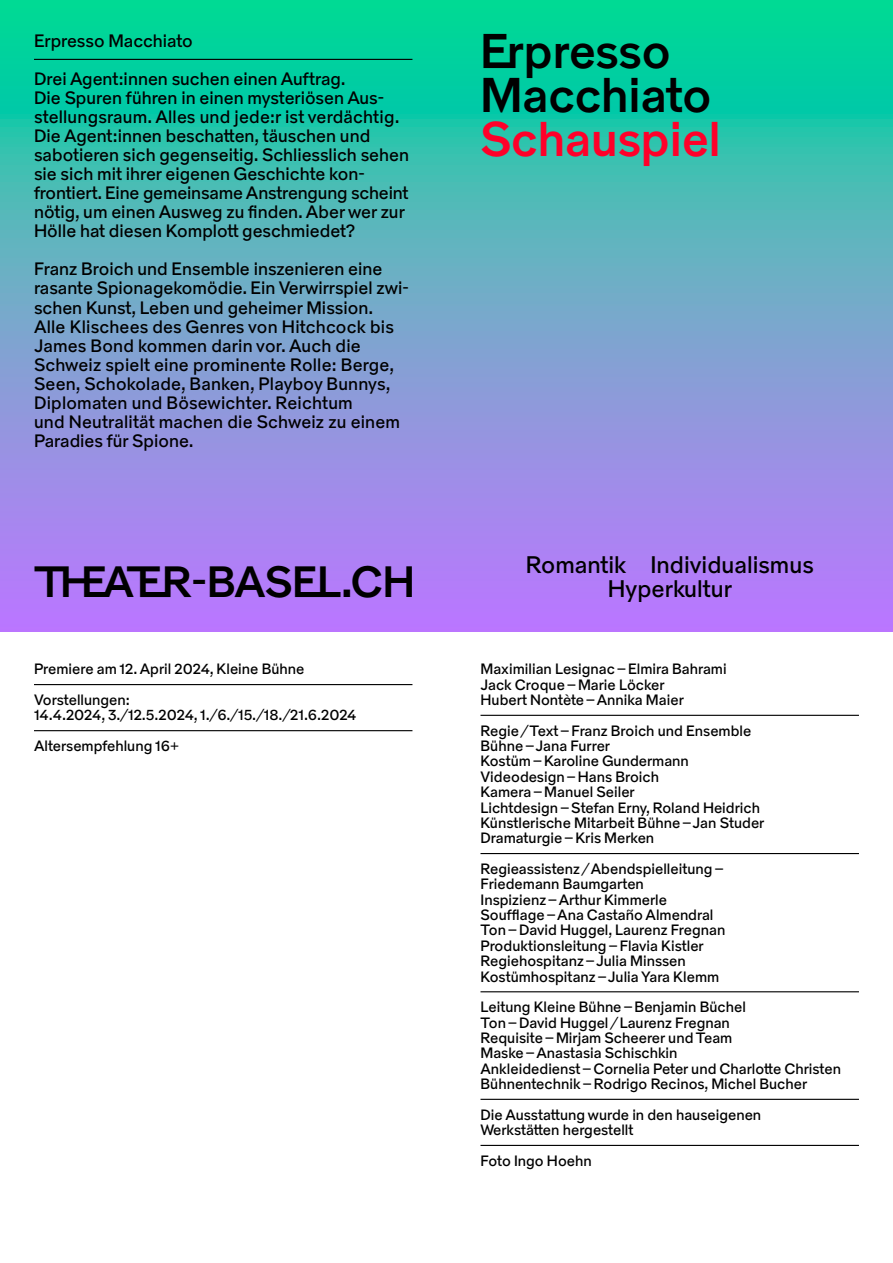
<style>
.page{position:relative;width:893px;height:1263px;background:#fff}
.page>*{position:absolute;margin:0;border:0;box-sizing:border-box;transform-origin:0 0}
.t1{font:48.75px/44.1px "Theater Basel Grotesk 120 Ligaturen";color:#000}
.t2{font:48.75px "Theater Basel Grotesk 120 Ligaturen";color:#ff0029}
.t3{font:43.8px "Theater Basel Grotesk 120 Ligaturen";color:#000}
.t4{font:24px/24px "Theater Basel Grotesk 105";color:#000;text-align:center}
.t5{font:18px/19px "Theater Basel Grotesk 105";color:#000}
.t6{font:15px/15.3px "Theater Basel Grotesk 105";color:#000}
</style>
<div class="page">
<svg style="left:0;top:0;width:893px;height:631px;background:#67a8cb"></svg>
<hr style="left:34px;top:59px;width:378px;height:1px;background:#000">
<hr style="left:34px;top:684px;width:378px;height:1px;background:#000">
<hr style="left:34px;top:730px;width:378px;height:1px;background:#000">
<hr style="left:480px;top:715px;width:379px;height:1px;background:#000">
<hr style="left:480px;top:853px;width:379px;height:1px;background:#000">
<hr style="left:480px;top:991px;width:379px;height:1px;background:#000">
<hr style="left:480px;top:1099px;width:379px;height:1px;background:#000">
<hr style="left:480px;top:1145px;width:379px;height:1px;background:#000">
<p class="t5" style="left:34px;top:22px;width:313px;line-height:38.1px">Erpresso Macchiato<br>Drei Agent:innen suchen einen Auftrag.</p>
<p class="t5" style="left:34px;top:89px;width:377px">Die Spuren führen in einen mysteriösen Aus&shy;stellungsraum. Alles und jede:r ist verdächtig.<br>Die Agent:innen beschatten, täuschen und sabotieren sich gegenseitig. Schliesslich sehen sie sich mit ihrer eigenen Geschichte kon&shy;frontiert. Eine gemeinsame Anstrengung scheint nötig, um einen Ausweg zu finden. Aber wer zur Hölle hat diesen Komplott geschmiedet?</p>
<p class="t5" style="left:34px;top:260px;width:376px">Franz Broich und Ensemble inszenieren eine rasante Spionagekomödie. Ein Verwirrspiel zwi&shy;schen Kunst, Leben und geheimer Mission.<br>Alle Klischees des Genres von Hitchcock bis James Bond kommen darin vor. Auch die Schweiz spielt eine prominente Rolle: Berge, Seen, Schokolade, Banken, Playboy Bunnys, Diplomaten und Bösewichter. Reichtum<br>und Neutralität machen die Schweiz zu einem Paradies für Spione.</p>
<h2 class="t3" style="left:34px;top:556px;width:382px">THEATER-BASEL.CH</h2>
<p class="t6" style="left:34px;top:654px;width:272px;line-height:30.8px">Premiere am 12. April 2024, Kleine Bühne<br>Vorstellungen:</p>
<p class="t6" style="left:34px;top:700px;width:324px;line-height:30.8px">14.4.2024, 3./12.5.2024, 1./6./15./18./21.6.2024<br>Altersempfehlung 16+</p>
<h1 class="t1" style="left:480px;top:31px;width:232px">Erpresso<br>Macchiato</h1>
<h1 class="t2" style="left:480px;top:111px;width:242px">Schauspiel</h1>
<h3 class="t4" style="left:526px;top:554px;width:289px">Romantik Individualismus<br>Hyperkultur</h3>
<p class="t6" style="left:480px;top:662px;width:248px">Maximilian Lesignac – Elmira Bahrami<br>Jack Croque – Marie Löcker<br>Hubert Nontète – Annika Maier</p>
<p class="t6" style="left:480px;top:723px;width:285px">Regie/Text – Franz Broich und Ensemble<br>Bühne – Jana Furrer<br>Kostüm – Karoline Gundermann<br>Videodesign – Hans Broich<br>Kamera – Manuel Seiler<br>Lichtdesign – Stefan Erny, Roland Heidrich<br>Künstlerische Mitarbeit Bühne – Jan Studer<br>Dramaturgie – Kris Merken</p>
<p class="t6" style="left:480px;top:861px;width:246px">Regieassistenz /Abendspielleitung – Friedemann Baumgarten<br>Inspizienz – Arthur Kimmerle Soufflage – Ana Castaño Almendral Ton – David Huggel, Laurenz Fregnan Produktionsleitung – Flavia Kistler Regiehospitanz – Julia Minssen Kostümhospitanz – Julia Yara Klemm</p>
<p class="t6" style="left:480px;top:1000px;width:362px">Leitung Kleine Bühne – Benjamin Büchel<br>Ton – David Huggel /Laurenz Fregnan<br>Requisite – Mirjam Scheerer und Team<br>Maske – Anastasia Schischkin<br>Ankleidedienst – Cornelia Peter und Charlotte Christen Bühnentechnik – Rodrigo Recinos, Michel Bucher</p>
<p class="t6" style="left:480px;top:1107px;width:282px">Die Ausstattung wurde in den hauseigenen<br>Werkstätten hergestellt</p>
<p class="t6" style="left:480px;top:1153px;width:113px">Foto Ingo Hoehn</p>
</div>
